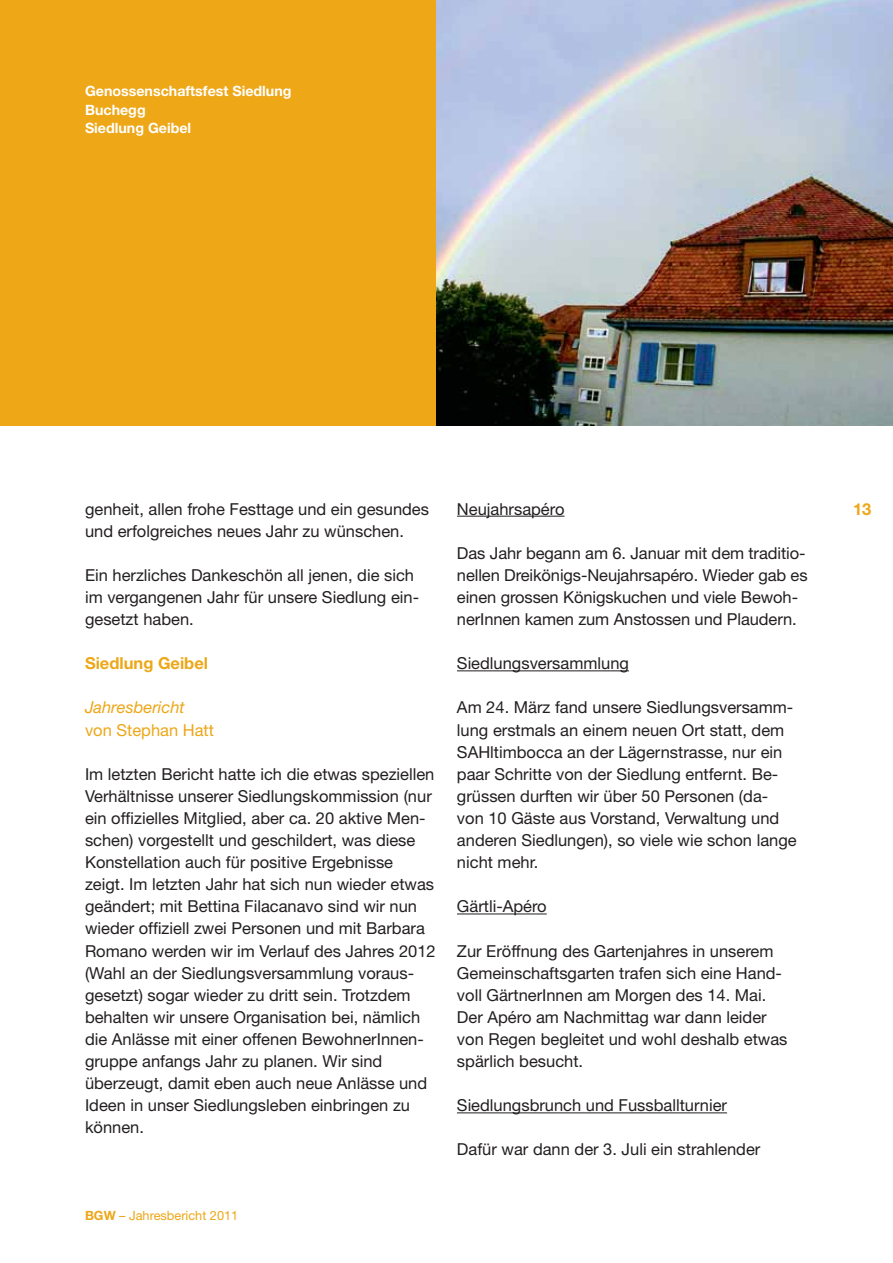
<style>
.page{position:relative;width:893px;height:1263px;background:#fff}
.page>*{position:absolute;margin:0;border:0;box-sizing:border-box;transform-origin:0 0}
.t1{font:16.5px/22px "Helvetica Neue";color:#231f20}
.t2{font:700 16.5px "Helvetica Neue";color:#eda717}
.t3{font:16.5px "Helvetica Neue";color:#eda717}
.t4{font:italic 16.5px "Helvetica Neue";color:#eda717}
.t5{font:700 14.25px/18.3px "Helvetica Neue";color:#fff}
.t6{font:12.75px "Helvetica Neue";color:#eda717}
.s1{font-weight:700}
</style>
<div class="page">
<hr style="left:457px;top:516px;width:107px;height:1px;background:#231f20">
<hr style="left:457px;top:670px;width:172px;height:1px;background:#231f20">
<hr style="left:457px;top:914px;width:90px;height:1px;background:#231f20">
<hr style="left:457px;top:1112px;width:270px;height:1px;background:#231f20">
<img style="left:436px;top:0;width:457px;height:425px">
<div style="left:0;top:0;width:436px;height:425px;background:#eda717"></div>
<p class="t5" style="left:85px;top:83px;width:208px">Genossenschaftsfest Siedlung<br>Buchegg<br>Siedlung Geibel</p>
<p class="t1" style="left:85px;top:499px;width:345px">genheit, allen frohe Festtage und ein gesundes und erfolgreiches neues Jahr zu wünschen.</p>
<p class="t1" style="left:85px;top:566px;width:336px">Ein herzliches Dankeschön all jenen, die sich im vergangenen Jahr für unsere Siedlung ein&shy;gesetzt haben.</p>
<p class="t2" style="left:85px;top:657px;width:125px">Siedlung Geibel</p>
<p class="t4" style="left:85px;top:702px;width:101px">Jahresbericht</p>
<p class="t3" style="left:85px;top:724px;width:130px">von Stephan Hatt</p>
<p class="t1" style="left:85px;top:764px;width:352px">Im letzten Bericht hatte ich die etwas speziellen Verhältnisse unserer Siedlungskommission (nur ein offizielles Mitglied, aber ca. 20 aktive Men&shy;schen) vorgestellt und geschildert, was diese Konstellation auch für positive Ergebnisse zeigt. Im letzten Jahr hat sich nun wieder etwas geändert; mit Bettina Filacanavo sind wir nun wieder offiziell zwei Personen und mit Barbara Romano werden wir im Verlauf des Jahres 2012 (Wahl an der Siedlungsversammlung voraus&shy;gesetzt) sogar wieder zu dritt sein. Trotzdem behalten wir unsere Organisation bei, nämlich die Anlässe mit einer offenen BewohnerInnen&shy;gruppe anfangs Jahr zu planen. Wir sind überzeugt, damit eben auch neue Anlässe und Ideen in unser Siedlungsleben einbringen zu können.</p>
<p class="t6" style="left:85px;top:1211px;width:155px"><span class="s1">BGW</span> – Jahresbericht 2011</p>
<p class="t1" style="left:457px;top:499px;width:109px">Neujahrsapéro</p>
<p class="t1" style="left:457px;top:543px;width:352px">Das Jahr begann am 6. Januar mit dem traditio&shy;nellen Dreikönigs-Neujahrsapéro. Wieder gab es einen grossen Königskuchen und viele Bewoh&shy;nerInnen kamen zum Anstossen und Plaudern.</p>
<p class="t1" style="left:457px;top:654px;width:174px">Siedlungsversammlung</p>
<p class="t1" style="left:457px;top:698px;width:341px">Am 24. März fand unsere Siedlungsversamm&shy;lung erstmals an einem neuen Ort statt, dem SAHltimbocca an der Lägernstrasse, nur ein paar Schritte von der Siedlung entfernt. Be&shy;grüssen durften wir über 50 Personen (da&shy;von 10 Gäste aus Vorstand, Verwaltung und anderen Siedlungen), so viele wie schon lange nicht mehr.</p>
<p class="t1" style="left:457px;top:897px;width:91px">Gärtli-Apéro</p>
<p class="t1" style="left:457px;top:941px;width:332px">Zur Eröffnung des Gartenjahres in unserem Gemeinschaftsgarten trafen sich eine Hand&shy;voll GärtnerInnen am Morgen des 14. Mai.<br>Der Apéro am Nachmittag war dann leider von Regen begleitet und wohl deshalb etwas spärlich besucht.</p>
<p class="t1" style="left:457px;top:1096px;width:272px">Siedlungsbrunch und Fussballturnier</p>
<p class="t1" style="left:457px;top:1140px;width:305px">Dafür war dann der 3. Juli ein strahlender</p>
<p class="t2" style="left:853px;top:503px;width:20px">13</p>
</div>
